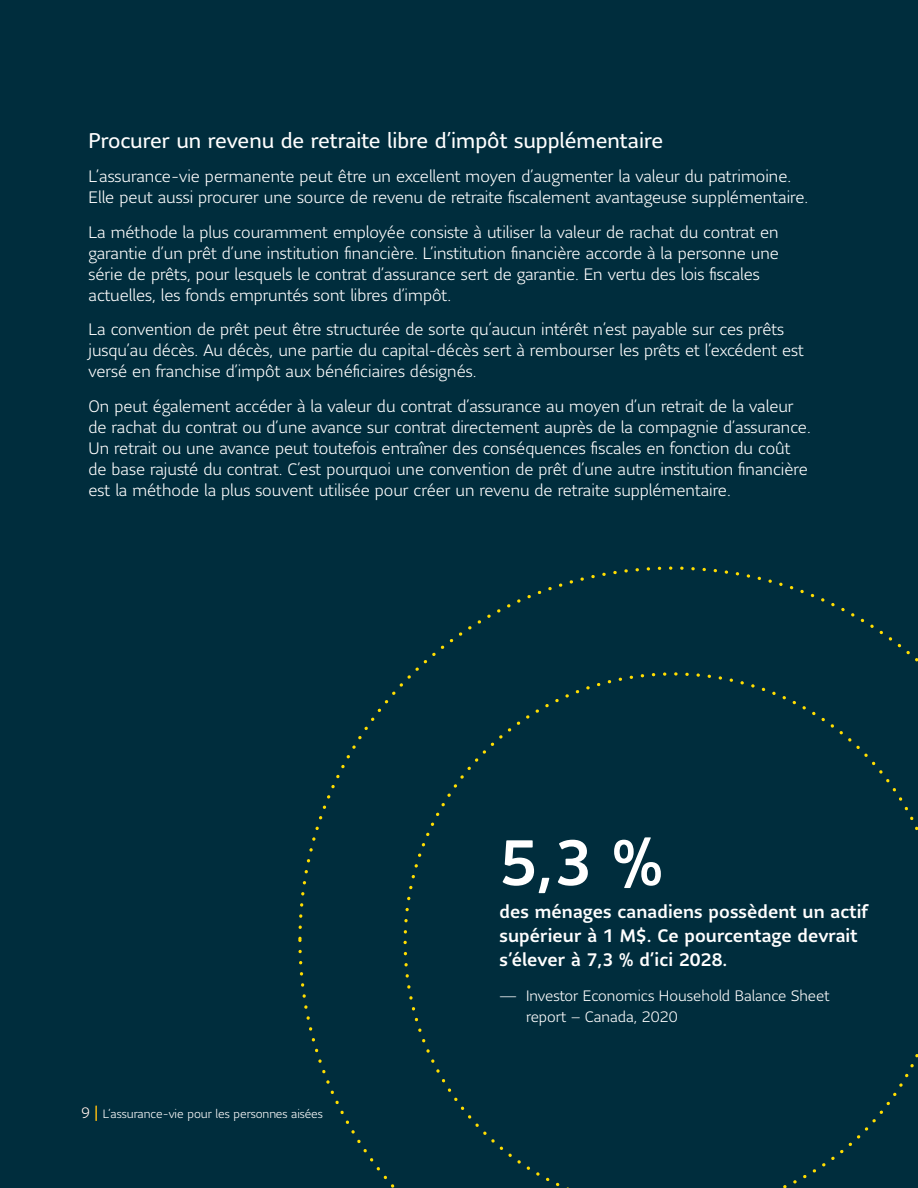
<style>
.page{position:relative;width:918px;height:1188px;background:#002d3d}
.page>*{position:absolute;margin:0;border:0;box-sizing:border-box;transform-origin:0 0}
.t1{font:500 63.75px "Sun Life Sans";color:#fff}
.t2{font:21px "Sun Life Sans";color:#fff}
.t3{font:500 18px/24px "Sun Life Sans";letter-spacing:.005em;color:#fff}
.t4{font:300 16.5px/21px "Sun Life Sans";color:#fff}
.t5{font:300 15px/21px "Sun Life Sans";color:#fff}
.t6{font:300 12px "Sun Life Sans";color:#fff}
.s1{font-family:"Sun Life Serif";font-size:15px}
.s2{font-family:"Sun Life Serif";font-size:15px;color:#febe10}
</style>
<div class="page">
<svg style="left:298px;top:566px;width:620px;height:622px"></svg>
<p class="t2" style="left:89px;top:126px;width:576px">Procurer un revenu de retraite libre d’impôt supplémentaire</p>
<p class="t4" style="left:89px;top:166px;width:721px">L’assurance-vie permanente peut être un excellent moyen d’augmenter la valeur du patrimoine.<br>Elle peut aussi procurer une source de revenu de retraite fiscalement avantageuse supplémentaire.</p>
<p class="t4" style="left:89px;top:221px;width:692px">La méthode la plus couramment employée consiste à utiliser la valeur de rachat du contrat en garantie d’un prêt d’une institution financière. L’institution financière accorde à la personne une série de prêts, pour lesquels le contrat d’assurance sert de garantie. En vertu des lois fiscales actuelles, les fonds empruntés sont libres d’impôt.</p>
<p class="t4" style="left:89px;top:319px;width:717px">La convention de prêt peut être structurée de sorte qu’aucun intérêt n’est payable sur ces prêts jusqu’au décès. Au décès, une partie du capital-décès sert à rembourser les prêts et l’excédent est versé en franchise d’impôt aux bénéficiaires désignés.</p>
<p class="t4" style="left:89px;top:395px;width:724px">On peut également accéder à la valeur du contrat d’assurance au moyen d’un retrait de la valeur de rachat du contrat ou d’une avance sur contrat directement auprès de la compagnie d’assurance.<br>Un retrait ou une avance peut toutefois entraîner des conséquences fiscales en fonction du coût de base rajusté du contrat. C’est pourquoi une convention de prêt d’une autre institution financière est la méthode la plus souvent utilisée pour créer un revenu de retraite supplémentaire.</p>
<p class="t6" style="left:81px;top:1106px;width:243px"><span class="s1">9</span> <span class="s2">|</span> L’assurance-vie pour les personnes aisées</p>
<h1 class="t1" style="left:500px;top:819px;width:165px">5,3 %</h1>
<p class="t3" style="left:500px;top:899px;width:370px">des ménages canadiens possèdent un actif supérieur à 1 M$. Ce pourcentage devrait s’élever à 7,3 % d’ici 2028.</p>
<p class="t5" style="left:526px;top:984px;width:305px;text-indent:-26px">— Investor Economics Household Balance Sheet report – Canada, 2020</p>
</div>
